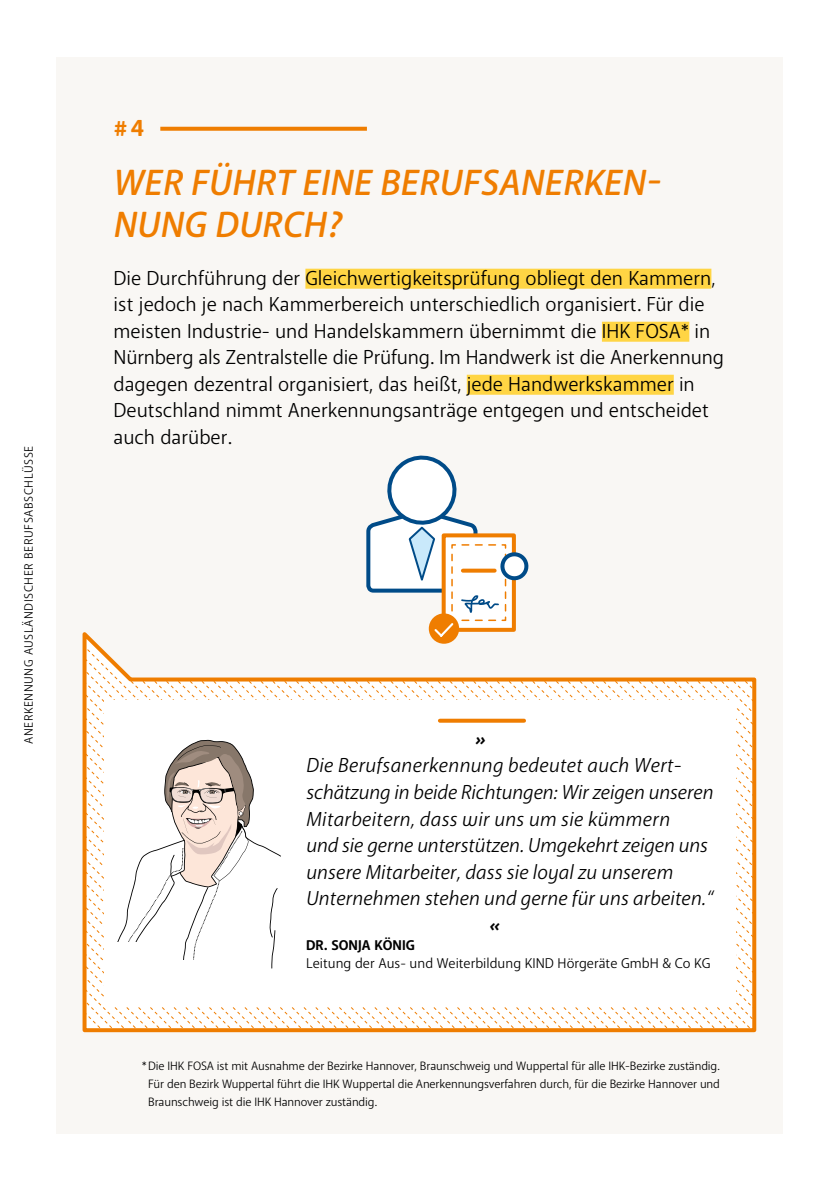
<style>
.page{position:relative;width:840px;height:1191px;background:#fff}
.page>*{position:absolute;margin:0;border:0;box-sizing:border-box;transform-origin:0 0}
.t1{font:italic 500 36px/42.4px "Anago";letter-spacing:.01em;color:#ef7d00}
.t2{font:700 24px "Anago";color:#ef7d00}
.t3{font:20px/26.4px "Anago";color:#000}
.t4{font:italic 20px/26.4px "Anago";color:#000}
.t5{font:italic 900 20px "Anago";color:#000}
.t6{font:14px "Anago";color:#000}
.t7{font:700 14px "Anago";color:#000}
.t8{font:12px/18px "Anago";letter-spacing:-.01em;color:#000;text-align:justify}
.t9{font:12px "Anago";letter-spacing:.05em;color:#000}
</style>
<div class="page">
<div style="left:57px;top:57px;width:725px;height:1077px;background:#f9f7f4"></div>
<svg style="left:160px;top:127px;width:207px;height:4px"></svg>
<div style="left:305px;top:269px;width:406px;height:20px;background:#ffd544"></div>
<div style="left:601px;top:322px;width:88px;height:20px;background:#ffd544"></div>
<div style="left:466px;top:375px;width:207px;height:20px;background:#ffd544"></div>
<svg style="left:366px;top:455px;width:163px;height:169px"></svg>
<svg style="left:82px;top:624px;width:675px;height:409px"></svg>
<div style="left:104px;top:701px;width:631px;height:306px;background:#fff"></div>
<svg style="left:84px;top:634px;width:197px;height:396px"></svg>
<svg style="left:439px;top:718px;width:84px;height:4px"></svg>
<div style="left:109px;top:942px;width:50px;height:42px;background:#fff"></div>
<div style="left:164px;top:960px;width:50px;height:31px;background:#fff"></div>
<p class="t9" style="left:21px;top:744px;width:300px;rotate:-90deg">ANERKENNUNG AUSLÄNDISCHER BERUFSABSCHLÜSSE</p>
<p class="t2" style="left:113px;top:113px;width:32px"># 4</p>
<h1 class="t1" style="left:113px;top:161px;width:548px">WER FÜHRT EINE BERUFSANERKEN-<br>NUNG DURCH?</h1>
<p class="t3" style="left:113px;top:265px;width:611px">Die Durchführung der Gleichwertigkeitsprüfung obliegt den Kammern, ist jedoch je nach Kammerbereich unterschiedlich organisiert. Für die meisten Industrie- und Handelskammern übernimmt die IHK FOSA* in Nürnberg als Zentralstelle die Prüfung. Im Handwerk ist die Anerkennung dagegen dezentral organisiert, das heißt, jede Handwerkskammer in Deutschland nimmt Anerkennungsanträge entgegen und entscheidet auch darüber.</p>
<p class="t5" style="left:474px;top:726px;width:13px">»</p>
<p class="t4" style="left:306px;top:752px;width:408px">Die Berufsanerkennung bedeutet auch Wert&shy;schätzung in beide Richtungen: Wir zeigen unseren Mitarbeitern, dass wir uns um sie kümmern<br>und sie gerne unterstützen. Umgekehrt zeigen uns unsere Mitarbeiter, dass sie loyal zu unserem Unternehmen stehen und gerne für uns arbeiten.“</p>
<p class="t5" style="left:489px;top:912px;width:13px">«</p>
<p class="t7" style="left:306px;top:936px;width:110px">DR. SONJA KÖNIG</p>
<p class="t6" style="left:306px;top:954px;width:406px">Leitung der Aus- und Weiterbildung KIND Hörgeräte GmbH &amp; Co KG</p>
<p class="t8" style="left:148px;top:1056px;width:573px;text-indent:-6px">*Die IHK FOSA ist mit Ausnahme der Bezirke Hannover, Braunschweig und Wuppertal für alle IHK-Bezirke zuständig.<br>Für den Bezirk Wuppertal führt die IHK Wuppertal die Anerkennungsverfahren durch, für die Bezirke Hannover und Braunschweig ist die IHK Hannover zuständig.</p>
</div>
